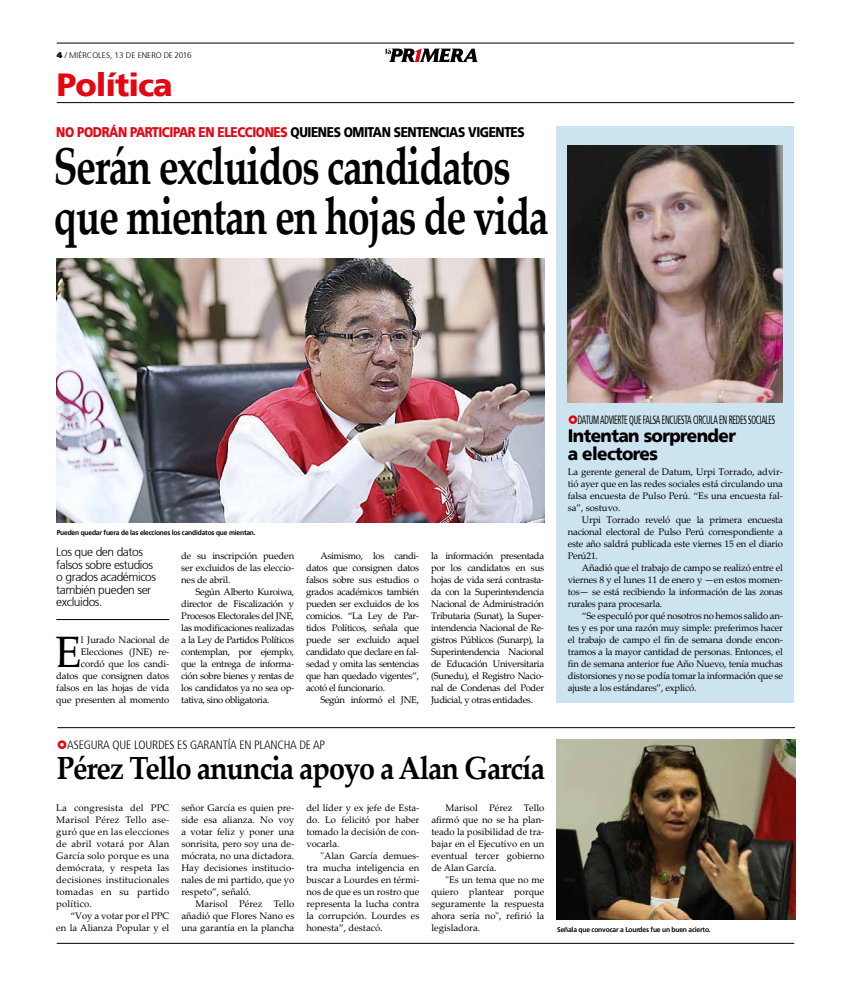
<style>
.page{position:relative;width:851px;height:993px;background:#fff}
.page>*{position:absolute;margin:0;border:0;box-sizing:border-box;transform-origin:0 0}
.t1{font:700 51.7px/50.6px "Palatino Linotype";letter-spacing:-.035em;color:#000;scale:.77 1}
.t2{font:44px "Palatino Linotype";color:#000}
.t3{font:700 32px "Palatino Linotype";letter-spacing:-.04em;color:#000;scale:.9 1}
.t4{font:900 32px "Frutiger 75";letter-spacing:-.03em;color:#e30613}
.t5{font:900 18px/18px "Frutiger 75";letter-spacing:-.035em;color:#000;scale:.95 1}
.t6{font:900 14px "Frutiger 75";letter-spacing:-.035em;color:#000;scale:.85 1}
.t7{font:300 12px/12.5px "Frutiger 45";letter-spacing:-.035em;color:#000}
.t8{font:condensed 12px "Frutiger 57";letter-spacing:-.035em;color:#000;scale:.65 1}
.t9{font:300 condensed 12px "Frutiger 47";letter-spacing:-.015em;color:#000}
.t10{font:9.5px/12px "Palatino Linotype";letter-spacing:-.015em;color:#000;text-align:justify}
.t11{font:9.5px "Palatino Linotype";letter-spacing:-.035em;color:#000}
.t12{font:300 8.2px "Frutiger 45";color:#000}
.t13{font:700 7px "Frutiger 65";letter-spacing:-.025em;color:#000;scale:.95 1}
.s1{font-family:"Frutiger";font-weight:900}
.s2{color:#e30613}
</style>
<div class="page">
<hr style="left:57px;top:102px;width:737px;height:1px;background:#000">
<hr style="left:57px;top:43px;width:737px;height:1px;background:#000">
<svg style="left:385px;top:48px;width:93px;height:14px"></svg>
<hr style="left:57px;top:942px;width:737px;height:1px;background:#000">
<img style="left:56px;top:259px;width:488px;height:264px">
<hr style="left:57px;top:727px;width:737px;height:1px;background:#000">
<hr style="left:56px;top:619px;width:113px;height:1px;background:#000">
<div style="left:556px;top:126px;width:238px;height:577px;background:#cce4ef"></div>
<img style="left:567px;top:145px;width:215px;height:258px">
<img style="left:556px;top:739px;width:239px;height:180px">
<p class="t12" style="left:57px;top:50px;width:136px"><span class="s1">4</span> / MIÉRCOLES, 13 DE ENERO DE 2016</p>
<h3 class="t4" style="left:57px;top:66px;width:118px">Política</h3>
<h3 class="t6" style="left:56px;top:124px;width:552px"><span class="s2">NO PODRÁN PARTICIPAR EN ELECCIONES</span> QUIENES OMITAN SENTENCIAS VIGENTES</h3>
<h1 class="t1" style="left:53px;top:139px;width:644px">Serán excluidos candidatos que mientan en hojas de vida</h1>
<p class="t13" style="left:57px;top:528px;width:211px">Pueden quedar fuera de las elecciones los candidatos que mientan.</p>
<p class="t7" style="left:56px;top:545px;width:101px">Los que den datos falsos sobre estudios o grados académicos también pueden ser excluidos.</p>
<h2 class="t2" style="left:55px;top:620px;width:28px">E</h2>
<p class="t10" style="left:56px;top:633px;width:114px;text-align:right">l Jurado Nacional de<br>Elecciones (JNE) re&shy;cordó que los candi&shy;datos que consignen datos falsos en las hojas de vida que presenten al momento</p>
<p class="t10" style="left:181px;top:549px;width:114px">de su inscripción pueden ser excluidos de las eleccio&shy;nes de abril.</p>
<p class="t10" style="left:181px;top:585px;width:114px;text-indent:14px">Según Alberto Kuroiwa, director de Fiscalización y Procesos Electorales del JNE, las modificaciones realizadas a la Ley de Partidos Políticos contemplan, por ejemplo, que la entrega de informa&shy;ción sobre bienes y rentas de los candidatos ya no sea op&shy;tativa, sino obligatoria.</p>
<p class="t10" style="left:306px;top:549px;width:114px;text-indent:14px">Asimismo, los candi&shy;datos que consignen datos falsos sobre sus estudios o grados académicos también pueden ser excluidos de los comicios. “La Ley de Par&shy;tidos Políticos, señala que puede ser excluido aquel candidato que declare en fal&shy;sedad y omita las sentencias que han quedado vigentes”, acotó el funcionario.</p>
<p class="t11" style="left:320px;top:692px;width:100px">Según informó el JNE,</p>
<p class="t10" style="left:431px;top:549px;width:114px">la información presentada por los candidatos en sus hojas de vida será contrasta&shy;da con la Superintendencia Nacional de Administración Tributaria (Sunat), la Super&shy;intendencia Nacional de Re&shy;gistros Públicos (Sunarp), la Superintendencia Nacional de Educación Universitaria (Sunedu), el Registro Nacio&shy;nal de Condenas del Poder Judicial, y otras entidades.</p>
<p class="t8" style="left:577px;top:413px;width:305px">DATUM ADVIERTE QUE FALSA ENCUESTA CIRCULA EN REDES SOCIALES</p>
<h3 class="t5" style="left:567px;top:426px;width:178px">Intentan sorprender a electores</h3>
<p class="t10" style="left:567px;top:465px;width:217px">La gerente general de Datum, Urpi Torrado, advir&shy;tió ayer que en las redes sociales está circulando una falsa encuesta de Pulso Perú. “Es una encuesta fal&shy;sa”, sostuvo.</p>
<p class="t10" style="left:567px;top:513px;width:217px;text-indent:14px">Urpi Torrado reveló que la primera encuesta nacional electoral de Pulso Perú correspondiente a este año saldrá publicada este viernes 15 en el diario Perú21.</p>
<p class="t10" style="left:567px;top:561px;width:217px;text-indent:14px">Añadió que el trabajo de campo se realizó entre el viernes 8 y el lunes 11 de enero y —en estos momen&shy;tos— se está recibiendo la información de las zonas rurales para procesarla.</p>
<p class="t10" style="left:567px;top:609px;width:217px;text-indent:14px">“Se especuló por qué nosotros no hemos salido an&shy;tes y es por una razón muy simple: preferimos hacer el trabajo de campo el fin de semana donde encon&shy;tramos a la mayor cantidad de personas. Entonces, el fin de semana anterior fue Año Nuevo, tenía muchas distorsiones y no se podía tomar la información que se ajuste a los estándares”, explicó.</p>
<p class="t9" style="left:67px;top:737px;width:259px">ASEGURA QUE LOURDES ES GARANTÍA EN PLANCHA DE AP</p>
<h3 class="t3" style="left:57px;top:745px;width:544px">Pérez Tello anuncia apoyo a Alan García</h3>
<p class="t10" style="left:56px;top:801px;width:114px">La congresista del PPC Marisol Pérez Tello ase&shy;guró que en las elecciones de abril votará por Alan García solo porque es una demócrata, y respeta las decisiones institucionales tomadas en su partido político.</p>
<p class="t10" style="left:56px;top:909px;width:114px;text-align:right">“Voy a votar por el PPC<br>en la Alianza Popular y el</p>
<p class="t10" style="left:181px;top:801px;width:114px">señor García es quien pre&shy;side esa alianza. No voy a votar feliz y poner una sonrisita, pero soy una de&shy;mócrata, no una dictadora.<br>Hay decisiones institucio&shy;nales de mi partido, que yo respeto”, señaló.</p>
<p class="t10" style="left:181px;top:897px;width:114px;text-indent:14px">Marisol Pérez Tello añadió que Flores Nano es una garantía en la plancha</p>
<p class="t10" style="left:306px;top:801px;width:114px">del líder y ex jefe de Esta&shy;do. Lo felicitó por haber tomado la decisión de con&shy;vocarla.</p>
<p class="t10" style="left:306px;top:849px;width:114px;text-indent:14px">"Alan García demues&shy;tra mucha inteligencia en buscar a Lourdes en térmi&shy;nos de que es un rostro que representa la lucha contra la corrupción. Lourdes es honesta”, destacó.</p>
<p class="t10" style="left:431px;top:801px;width:114px;text-indent:14px">Marisol Pérez Tello afirmó que no se ha plan&shy;teado la posibilidad de tra&shy;bajar en el Ejecutivo en un eventual tercer gobierno de Alan García.</p>
<p class="t10" style="left:431px;top:873px;width:114px;text-indent:14px">"Es un tema que no me quiero plantear porque seguramente la respuesta ahora sería no", refirió la legisladora.</p>
<p class="t13" style="left:557px;top:925px;width:163px">Señala que convocar a Lourdes fue un buen acierto.</p>
</div>
